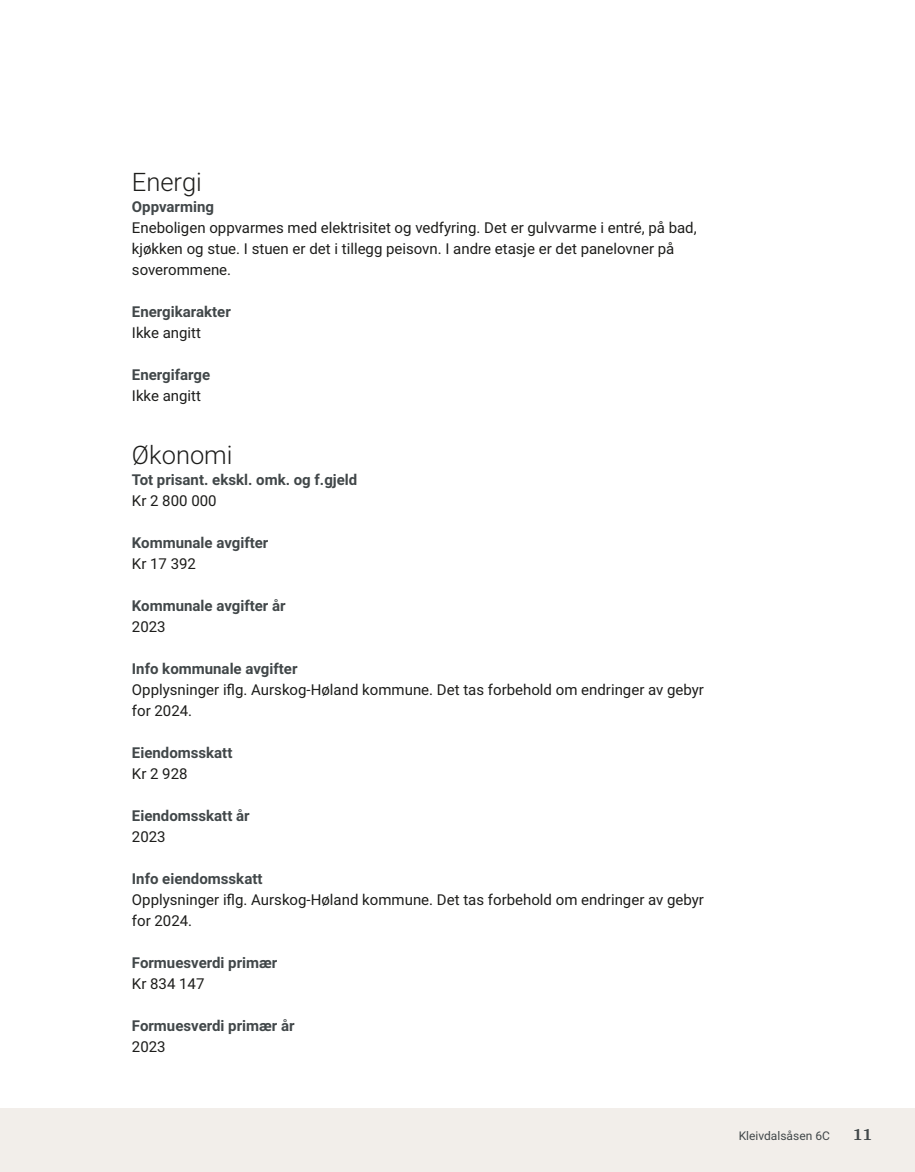
<style>
.page{position:relative;width:915px;height:1172px;background:#fff}
.page>*{position:absolute;margin:0;border:0;box-sizing:border-box;transform-origin:0 0}
.t1{font:300 25.5px "Roboto";color:#1d1d1b}
.t2{font:700 18px "Arya";color:#414749}
.t3{font:15px/21px "Roboto";color:#1d1d1b}
.t4{font:700 15px "Roboto";color:#414749}
.t5{font:12px "Roboto";color:#414749}
</style>
<div class="page">
<div style="left:0;top:1108px;width:914px;height:64px;background:#f2eeea"></div>
<h1 class="t1" style="left:132px;top:164px;width:71px">Energi</h1>
<p class="t4" style="left:132px;top:196px;width:84px">Oppvarming</p>
<p class="t3" style="left:132px;top:216px;width:566px">Eneboligen oppvarmes med elektrisitet og vedfyring. Det er gulvvarme i entré, på bad, kjøkken og stue. I stuen er det i tillegg peisovn. I andre etasje er det panelovner på soverommene.</p>
<p class="t4" style="left:132px;top:301px;width:100px">Energikarakter</p>
<p class="t3" style="left:132px;top:321px;width:71px">Ikke angitt</p>
<p class="t4" style="left:132px;top:364px;width:80px">Energifarge</p>
<p class="t3" style="left:132px;top:384px;width:71px">Ikke angitt</p>
<h1 class="t1" style="left:132px;top:437px;width:102px">Økonomi</h1>
<p class="t4" style="left:132px;top:469px;width:227px">Tot prisant. ekskl. omk. og f.gjeld</p>
<p class="t3" style="left:132px;top:489px;width:86px">Kr 2 800 000</p>
<p class="t4" style="left:132px;top:532px;width:138px">Kommunale avgifter</p>
<p class="t3" style="left:132px;top:552px;width:66px">Kr 17 392</p>
<p class="t4" style="left:132px;top:595px;width:155px">Kommunale avgifter år</p>
<p class="t3" style="left:132px;top:615px;width:35px">2023</p>
<p class="t4" style="left:132px;top:658px;width:167px">Info kommunale avgifter</p>
<p class="t3" style="left:132px;top:678px;width:573px">Opplysninger iflg. Aurskog‑Høland kommune. Det tas forbehold om endringer av gebyr for 2024.</p>
<p class="t4" style="left:132px;top:742px;width:102px">Eiendomsskatt</p>
<p class="t3" style="left:132px;top:762px;width:57px">Kr 2 928</p>
<p class="t4" style="left:132px;top:805px;width:119px">Eiendomsskatt år</p>
<p class="t3" style="left:132px;top:825px;width:35px">2023</p>
<p class="t4" style="left:132px;top:868px;width:132px">Info eiendomsskatt</p>
<p class="t3" style="left:132px;top:888px;width:573px">Opplysninger iflg. Aurskog‑Høland kommune. Det tas forbehold om endringer av gebyr for 2024.</p>
<p class="t4" style="left:132px;top:952px;width:147px">Formuesverdi primær</p>
<p class="t3" style="left:132px;top:972px;width:74px">Kr 834 147</p>
<p class="t4" style="left:132px;top:1015px;width:164px">Formuesverdi primær år</p>
<p class="t3" style="left:132px;top:1035px;width:35px">2023</p>
<p class="t5" style="left:738px;top:1127px;width:93px">Kleivdalsåsen 6C</p>
<p class="t2" style="left:852px;top:1123px;width:21px">11</p>
</div>
